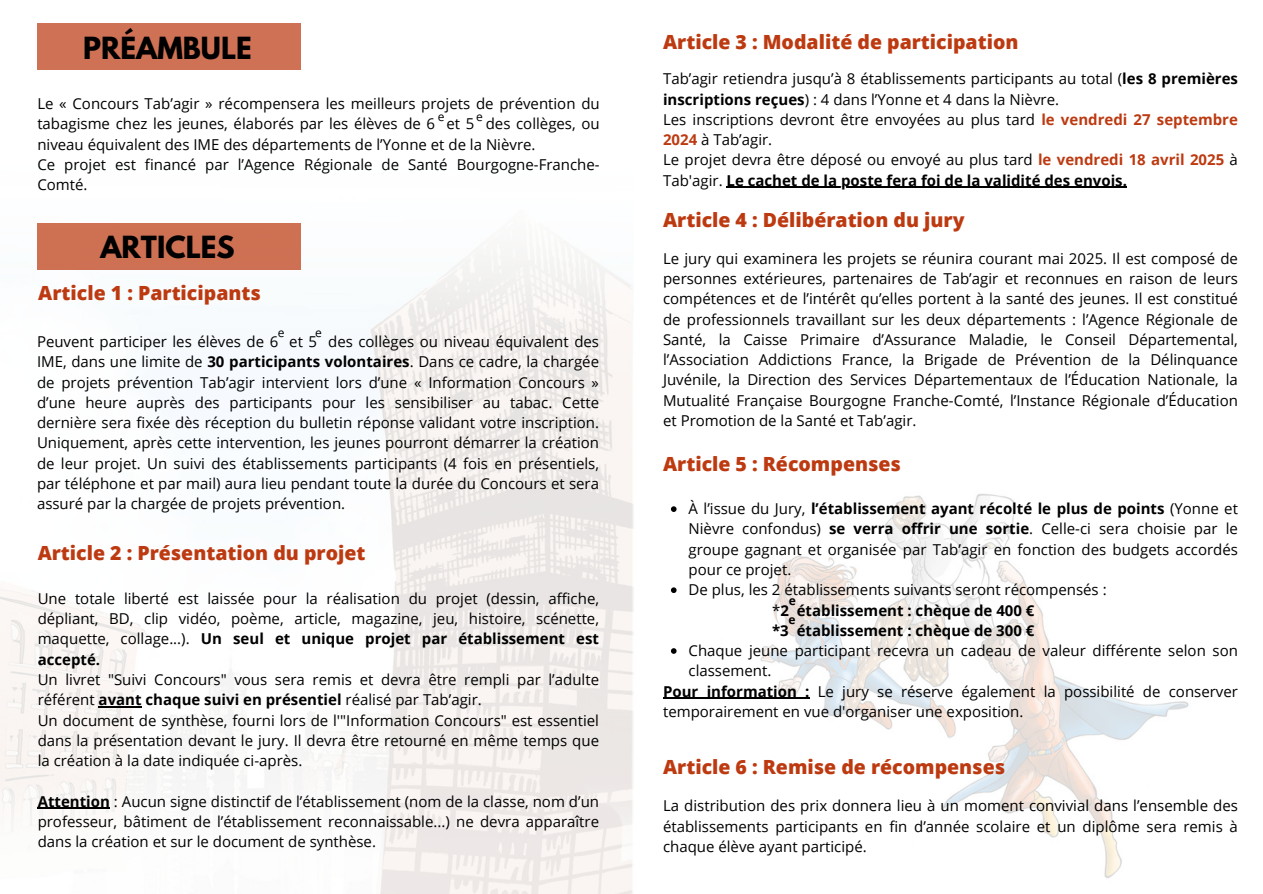
<style>
.page{position:relative;width:1263px;height:894px;background:#fff}
.page>*{position:absolute;margin:0;border:0;box-sizing:border-box;transform-origin:0 0}
.t1{font:700 27px "League Spartan";color:#000}
.t2{font:800 19.5px "Open Sans";color:#bd3a11}
.t3{font:15px/20.2px "Open Sans";color:#000;text-align:justify}
.t4{font:700 15px "Open Sans";color:#000}
.t5{font:12px "Open Sans";color:#000}
.t6{font:700 12px "Open Sans";color:#000}
.s1{font-weight:700}
.s2{font-weight:700;color:#bd3a11}
.s3{font-weight:400}
</style>
<div class="page">
<img style="left:0;top:23px;width:1189px;height:870px">
<div style="left:37px;top:24px;width:264px;height:46px;background:#cf7154"></div>
<div style="left:37px;top:223px;width:264px;height:47px;background:#ce7153"></div>
<hr style="left:99px;top:706px;width:43px;height:1px;background:#000">
<hr style="left:38px;top:807px;width:72px;height:1px;background:#000">
<hr style="left:726px;top:187px;width:401px;height:1px;background:#000">
<svg style="left:671px;top:506px;width:6px;height:6px"></svg>
<svg style="left:671px;top:587px;width:6px;height:6px"></svg>
<svg style="left:671px;top:648px;width:6px;height:5px"></svg>
<hr style="left:663px;top:697px;width:146px;height:1px;background:#000">
<p class="t1" style="left:83px;top:35px;width:170px">PRÉAMBULE</p>
<h1 class="t3" style="left:37px;top:93px;width:564px">Le « Concours Tab’agir » récompensera les meilleurs projets de prévention du tabagisme chez les jeunes, élaborés par les élèves de 6 et 5 des collèges, ou niveau équivalent des IME des départements de l’Yonne et de la Nièvre.</h1>
<h2 class="t3" style="left:37px;top:154px;width:564px">Ce projet est financé par l’Agence Régionale de Santé Bourgogne-Franche-<br>Comté.</h2>
<h2 class="t5" style="left:438px;top:108px;width:8px">e</h2>
<p class="t5" style="left:476px;top:108px;width:8px">e</p>
<p class="t1" style="left:100px;top:233px;width:136px">ARTICLES</p>
<p class="t2" style="left:38px;top:278px;width:224px">Article 1 : Participants</p>
<p class="t3" style="left:37px;top:331px;width:564px">Peuvent participer les élèves de 6 et 5 des collèges ou niveau équivalent des IME, dans une limite de <span class="s1">30 participants volontaires</span>. Dans ce cadre, la chargée de projets prévention Tab’agir intervient lors d’une « Information Concours » d’une heure auprès des participants pour les sensibiliser au tabac. Cette dernière sera fixée dès réception du bulletin réponse validant votre inscription.<br>Uniquement, après cette intervention, les jeunes pourront démarrer la création de leur projet. Un suivi des établissements participants (4 fois en présentiels, par téléphone et par mail) aura lieu pendant toute la durée du Concours et sera assuré par la chargée de projets prévention.</p>
<p class="t2" style="left:38px;top:539px;width:329px">Article 2 : Présentation du projet</p>
<p class="t3" style="left:38px;top:587px;width:563px">Une totale liberté est laissée pour la réalisation du projet (dessin, affiche, dépliant, BD, clip vidéo, poème, article, magazine, jeu, histoire, scénette, maquette, collage...). <span class="s1">Un seul et unique projet par établissement est accepté.</span></p>
<p class="t3" style="left:38px;top:668px;width:563px">Un livret "Suivi Concours" vous sera remis et devra être rempli par l’adulte référent <span class="s1">avant chaque suivi en présentiel</span> réalisé par Tab’agir.</p>
<p class="t3" style="left:38px;top:709px;width:563px">Un document de synthèse, fourni lors de l'"Information Concours" est essentiel dans la présentation devant le jury. Il devra être retourné en même temps que la création à la date indiquée ci-après.</p>
<h1 class="t3" style="left:38px;top:790px;width:563px"><span class="s1">Attention</span> : Aucun signe distinctif de l’établissement (nom de la classe, nom d’un professeur, bâtiment de l’établissement reconnaissable...) ne devra apparaître dans la création et sur le document de synthèse.</h1>
<p class="t5" style="left:278px;top:324px;width:8px">e</p>
<p class="t5" style="left:315px;top:324px;width:8px">e</p>
<p class="t2" style="left:663px;top:29px;width:357px">Article 3 : Modalité de participation</p>
<h2 class="t3" style="left:663px;top:68px;width:576px">Tab’agir retiendra jusqu’à 8 établissements participants au total (<span class="s1">les 8 premières inscriptions reçues</span>) : 4 dans l’Yonne et 4 dans la Nièvre.</h2>
<p class="t3" style="left:663px;top:109px;width:576px">Les inscriptions devront être envoyées au plus tard <span class="s2">le vendredi 27 septembre<br>2024</span> à Tab’agir.</p>
<p class="t3" style="left:663px;top:149px;width:576px">Le projet devra être déposé ou envoyé au plus tard <span class="s2">le vendredi 18 avril 2025</span> à<br>Tab'agir. <span class="s1">Le cachet de la poste fera foi de la validité des envois.</span></p>
<p class="t2" style="left:663px;top:206px;width:303px">Article 4 : Délibération du jury</p>
<h2 class="t3" style="left:663px;top:248px;width:576px">Le jury qui examinera les projets se réunira courant mai 2025. Il est composé de personnes extérieures, partenaires de Tab’agir et reconnues en raison de leurs compétences et de l’intérêt qu’elles portent à la santé des jeunes. Il est constitué de professionnels travaillant sur les deux départements : l’Agence Régionale de Santé, la Caisse Primaire d’Assurance Maladie, le Conseil Départemental, l’Association Addictions France, la Brigade de Prévention de la Délinquance Juvénile, la Direction des Services Départementaux de l’Éducation Nationale, la Mutualité Française Bourgogne Franche-Comté, l’Instance Régionale d’Éducation et Promotion de la Santé et Tab’agir.</h2>
<p class="t2" style="left:663px;top:450px;width:239px">Article 5 : Récompenses</p>
<p class="t3" style="left:688px;top:498px;width:551px">À l’issue du Jury, <span class="s1">l’établissement ayant récolté le plus de points</span> (Yonne et Nièvre confondus) <span class="s1">se verra offrir une sortie</span>. Celle-ci sera choisie par le groupe gagnant et organisée par Tab’agir en fonction des budgets accordés pour ce projet.</p>
<p class="t3" style="left:688px;top:579px;width:420px">De plus, les 2 établissements suivants seront récompensés :</p>
<p class="t4" style="left:772px;top:599px;width:264px"><span class="s3">*</span>2 établissement : chèque de 400 €</p>
<p class="t4" style="left:772px;top:619px;width:18px">*3</p>
<p class="t6" style="left:789px;top:592px;width:9px">e</p>
<p class="t6" style="left:788px;top:611px;width:9px">e</p>
<h2 class="t3" style="left:688px;top:619px;width:551px;text-align:left;text-indent:108px"><span class="s1">établissement : chèque de 300 €<br></span>Chaque jeune participant recevra un cadeau de valeur différente selon son classement.</h2>
<p class="t3" style="left:663px;top:680px;width:576px"><span class="s1">Pour information :</span> Le jury se réserve également la possibilité de conserver temporairement en vue d'organiser une exposition.</p>
<p class="t2" style="left:663px;top:753px;width:344px">Article 6 : Remise de récompenses</p>
<p class="t3" style="left:663px;top:795px;width:576px">La distribution des prix donnera lieu à un moment convivial dans l’ensemble des établissements participants en fin d’année scolaire et un diplôme sera remis à chaque élève ayant participé.</p>
</div>
